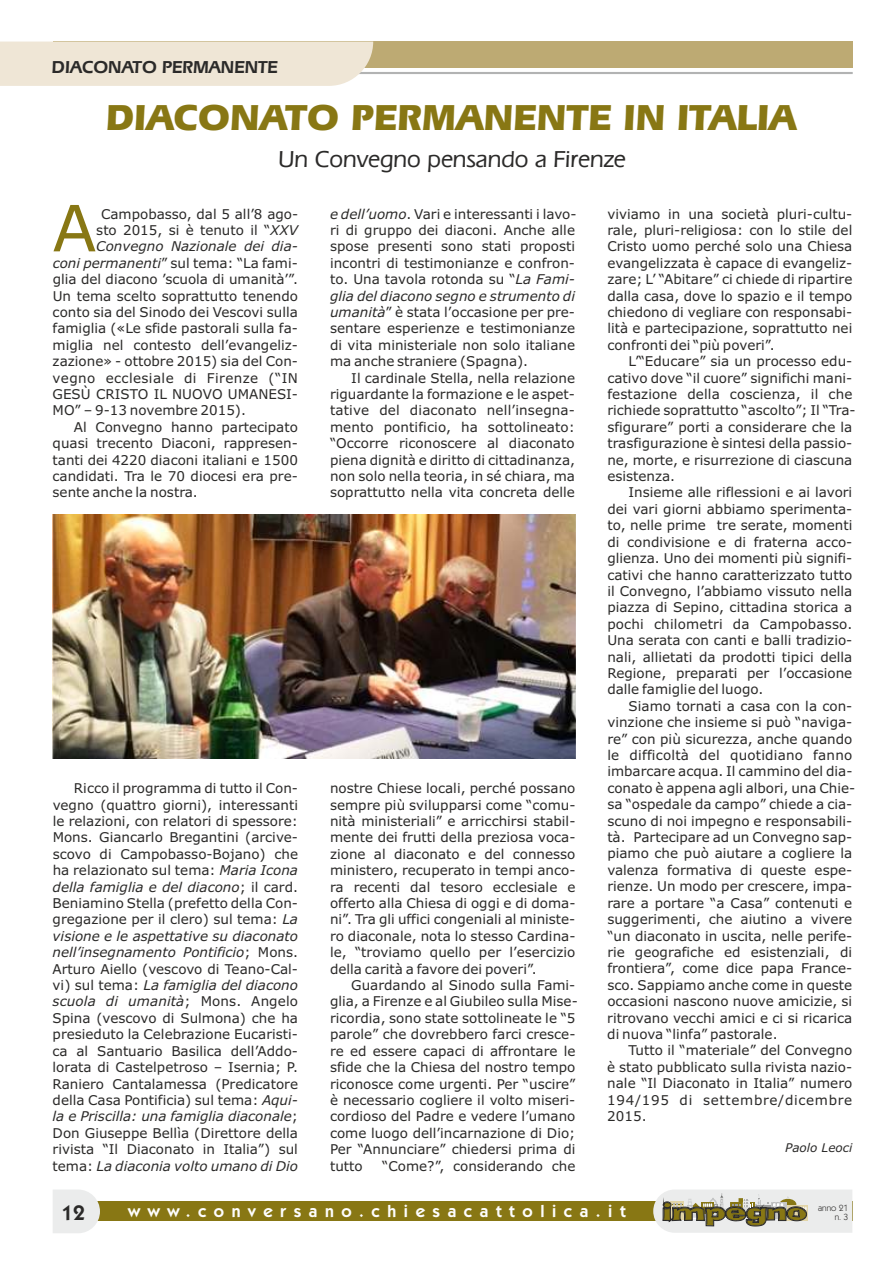
<style>
.page{position:relative;width:893px;height:1263px;background:#fff}
.page>*{position:absolute;margin:0;border:0;box-sizing:border-box;transform-origin:0 0}
.t1{font:63.75px "Verdana";color:#887714}
.t2{font:700 37.65px "Eras IT Cby BT";color:#887714}
.t3{font:500 24px "Eras IT Cby BT";color:#2b2a29}
.t4{font:600 21px "Kabel IT Cby BT";color:#2b2a29}
.t5{font:600 18px "Eras IT Cby BT";color:#2b2a29}
.t6{font:600 17.25px "Kabel IT Cby BT";letter-spacing:.44em;color:#fefefe}
.t7{font:13.5px/16.4px "Verdana";color:#2b2a29;text-align:justify}
.t8{font:13.5px "Verdana";letter-spacing:.03em;color:#2b2a29}
.t9{font:italic 13.5px "Verdana";color:#2b2a29}
.t10{font:italic 12px "Verdana";color:#2b2a29}
.t11{font:9px/8.9px "Kabel IT Cby BT";color:#2b2a29;text-align:right}
.s1{font-style:italic}
</style>
<div class="page">
<div style="left:53px;top:42px;width:800px;height:26px;background:#bdaa73"></div>
<hr style="left:53px;top:72px;width:800px;height:2px;background:#b2b3b3">
<div style="left:0;top:42px;width:373px;height:44px;background:#efe6d6"></div>
<img style="left:53px;top:515px;width:522px;height:243px">
<div style="left:53px;top:1201px;width:799px;height:20px;background:#887714"></div>
<svg style="left:653px;top:1190px;width:199px;height:43px"></svg>
<svg style="left:53px;top:1190px;width:47px;height:43px;background:#ebeceb"></svg>
<h3 class="t5" style="left:52px;top:59px;width:228px">DIACONATO PERMANENTE</h3>
<h2 class="t2" style="left:106px;top:102px;width:692px">DIACONATO PERMANENTE IN ITALIA</h2>
<h3 class="t3" style="left:278px;top:149px;width:349px">Un Convegno pensando a Firenze</h3>
<h1 class="t1" style="left:53px;top:203px;width:45px">A</h1>
<p class="t7" style="left:101px;top:207px;width:199px">Campobasso, dal 5 all’8 ago-</p>
<p class="t7" style="left:96px;top:223px;width:203px">sto 2015, si è tenuto il “<span class="s1">XXV</span></p>
<p class="t9" style="left:96px;top:241px;width:203px">Convegno Nazionale dei dia-</p>
<p class="t7" style="left:53px;top:256px;width:247px"><span class="s1">coni permanenti</span>” sul tema: “La fami-</p>
<p class="t7" style="left:53px;top:272px;width:247px">glia del diacono ’scuola di umanità’”.</p>
<p class="t7" style="left:53px;top:289px;width:247px">Un tema scelto soprattutto tenendo</p>
<p class="t7" style="left:53px;top:305px;width:247px">conto sia del Sinodo dei Vescovi sulla</p>
<p class="t7" style="left:53px;top:321px;width:247px">famiglia («Le sfide pastorali sulla fa-</p>
<p class="t7" style="left:53px;top:338px;width:247px">miglia nel contesto dell’evangeliz-</p>
<p class="t7" style="left:53px;top:354px;width:247px">zazione» - ottobre 2015) sia del Con-</p>
<p class="t8" style="left:53px;top:372px;width:247px">vegno ecclesiale di Firenze (“IN</p>
<p class="t7" style="left:53px;top:387px;width:247px">GESÙ CRISTO IL NUOVO UMANESI-</p>
<p class="t7" style="left:53px;top:403px;width:195px">MO” – 9-13 novembre 2015).</p>
<p class="t7" style="left:74px;top:420px;width:226px">Al Convegno hanno partecipato</p>
<p class="t7" style="left:53px;top:436px;width:247px">quasi trecento Diaconi, rappresen-</p>
<p class="t7" style="left:53px;top:453px;width:247px">tanti dei 4220 diaconi italiani e 1500</p>
<p class="t7" style="left:53px;top:469px;width:247px">candidati. Tra le 70 diocesi era pre-</p>
<p class="t7" style="left:53px;top:485px;width:147px">sente anche la nostra.</p>
<p class="t7" style="left:53px;top:781px;width:247px;text-indent:21px">Ricco il programma di tutto il Con&shy;vegno (quattro giorni), interessanti le relazioni, con relatori di spessore:<br>Mons. Giancarlo Bregantini (arcive&shy;scovo di Campobasso-Bojano) che ha relazionato sul tema: <span class="s1">Maria Icona della famiglia e del diacono</span>; il card.<br>Beniamino Stella (prefetto della Con&shy;gregazione per il clero) sul tema: <span class="s1">La visione e le aspettative su diaconato nell’insegnamento Pontificio</span>; Mons.<br>Arturo Aiello (vescovo di Teano-Cal&shy;vi) sul tema: <span class="s1">La famiglia del diacono scuola di umanità</span>; Mons. Angelo Spina (vescovo di Sulmona) che ha presieduto la Celebrazione Eucaristi&shy;ca al Santuario Basilica dell’Addo&shy;lorata di Castelpetroso – Isernia; P.<br>Raniero Cantalamessa (Predicatore della Casa Pontificia) sul tema: <span class="s1">Aqui&shy;la e Priscilla: una famiglia diaconale</span>; Don Giuseppe Bellìa (Direttore della rivista “Il Diaconato in Italia”) sul tema: <span class="s1">La diaconia volto umano di Dio</span></p>
<p class="t7" style="left:330px;top:207px;width:248px"><span class="s1">e dell’uomo</span>. Vari e interessanti i lavo&shy;ri di gruppo dei diaconi. Anche alle spose presenti sono stati proposti incontri di testimonianze e confron&shy;to. Una tavola rotonda su “<span class="s1">La Fami&shy;glia del diacono segno e strumento di umanità</span>” è stata l’occasione per pre&shy;sentare esperienze e testimonianze di vita ministeriale non solo italiane ma anche straniere (Spagna).</p>
<p class="t7" style="left:330px;top:371px;width:247px;text-indent:21px">Il cardinale Stella, nella relazione riguardante la formazione e le aspet&shy;tative del diaconato nell’insegna&shy;mento pontificio, ha sottolineato: “Occorre riconoscere al diaconato piena dignità e diritto di cittadinanza, non solo nella teoria, in sé chiara, ma soprattutto nella vita concreta delle</p>
<p class="t7" style="left:330px;top:781px;width:247px">nostre Chiese locali, perché possano sempre più svilupparsi come “comu&shy;nità ministeriali” e arricchirsi stabil&shy;mente dei frutti della preziosa voca&shy;zione al diaconato e del connesso ministero, recuperato in tempi anco&shy;ra recenti dal tesoro ecclesiale e offerto alla Chiesa di oggi e di doma&shy;ni”. Tra gli uffici congeniali al ministe&shy;ro diaconale, nota lo stesso Cardina&shy;le, “troviamo quello per l’esercizio della carità a favore dei poveri”.</p>
<p class="t7" style="left:330px;top:978px;width:249px;text-align:left;text-indent:21px">Guardando al Sinodo sulla Fami&shy;glia, a Firenze e al Giubileo sulla Mise&shy;ricordia, sono state sottolineate le “5 parole” che dovrebbero farci cresce&shy;re ed essere capaci di affrontare le sfide che la Chiesa del nostro tempo riconosce come urgenti. Per “uscire” è necessario cogliere il volto miseri&shy;cordioso del Padre e vedere l’umano come luogo dell’incarnazione di Dio; Per “Annunciare” chiedersi prima di tutto</p>
<p class="t7" style="left:382px;top:1158px;width:195px">“Come?”, considerando che</p>
<p class="t7" style="left:607px;top:207px;width:246px">viviamo in una società pluri-cultu&shy;rale, pluri-religiosa: con lo stile del Cristo uomo perché solo una Chiesa evangelizzata è capace di evangeliz&shy;zare; L’ “Abitare” ci chiede di ripartire dalla casa, dove lo spazio e il tempo chiedono di vegliare con responsabi&shy;lità e partecipazione, soprattutto nei confronti dei “più poveri”.</p>
<p class="t7" style="left:607px;top:354px;width:250px;text-align:left;text-indent:21px">L’“Educare” sia un processo edu&shy;cativo dove “il cuore” significhi mani&shy;festazione della coscienza, il che richiede soprattutto “ascolto”; Il “Tra&shy;sfigurare” porti a considerare che la trasfigurazione è sintesi della passio&shy;ne, morte, e risurrezione di ciascuna esistenza.</p>
<p class="t7" style="left:607px;top:485px;width:247px;text-indent:21px">Insieme alle riflessioni e ai lavori dei vari giorni abbiamo sperimenta&shy;to, nelle prime tre serate, momenti di condivisione e di fraterna acco&shy;glienza. Uno dei momenti più signifi&shy;cativi che hanno caratterizzato tutto il Convegno, l’abbiamo vissuto nella piazza di Sepino, cittadina storica a pochi chilometri da Campobasso.<br>Una serata con canti e balli tradizio&shy;nali, allietati da prodotti tipici della Regione, preparati per l’occasione dalle famiglie del luogo.</p>
<p class="t7" style="left:607px;top:699px;width:249px;text-align:left;text-indent:21px">Siamo tornati a casa con la con&shy;vinzione che insieme si può “naviga&shy;re” con più sicurezza, anche quando le difficoltà del quotidiano fanno imbarcare acqua. Il cammino del dia&shy;conato è appena agli albori, una Chie&shy;sa “ospedale da campo” chiede a cia&shy;scuno di noi impegno e responsabili&shy;tà. Partecipare ad un Convegno sap&shy;piamo che può aiutare a cogliere la valenza formativa di queste espe&shy;rienze. Un modo per crescere, impa&shy;rare a portare “a Casa” contenuti e suggerimenti, che aiutino a vivere “un diaconato in uscita, nelle perife&shy;rie geografiche ed esistenziali, di frontiera”, come dice papa France&shy;sco. Sappiamo anche come in queste occasioni nascono nuove amicizie, si ritrovano vecchi amici e ci si ricarica di nuova “linfa” pastorale.</p>
<p class="t7" style="left:607px;top:1043px;width:247px;text-indent:21px">Tutto il “materiale” del Convegno è stato pubblicato sulla rivista nazio&shy;nale “Il Diaconato in Italia” numero 194/195 di settembre/dicembre 2015.</p>
<p class="t10" style="left:785px;top:1143px;width:69px">Paolo Leoci</p>
<h3 class="t4" style="left:62px;top:1204px;width:25px">12</h3>
<p class="t6" style="left:128px;top:1204px;width:499px">www.conversano.chiesacattolica.it</p>
<p class="t11" style="left:818px;top:1204px;width:32px">anno 21 n. 3</p>
</div>
